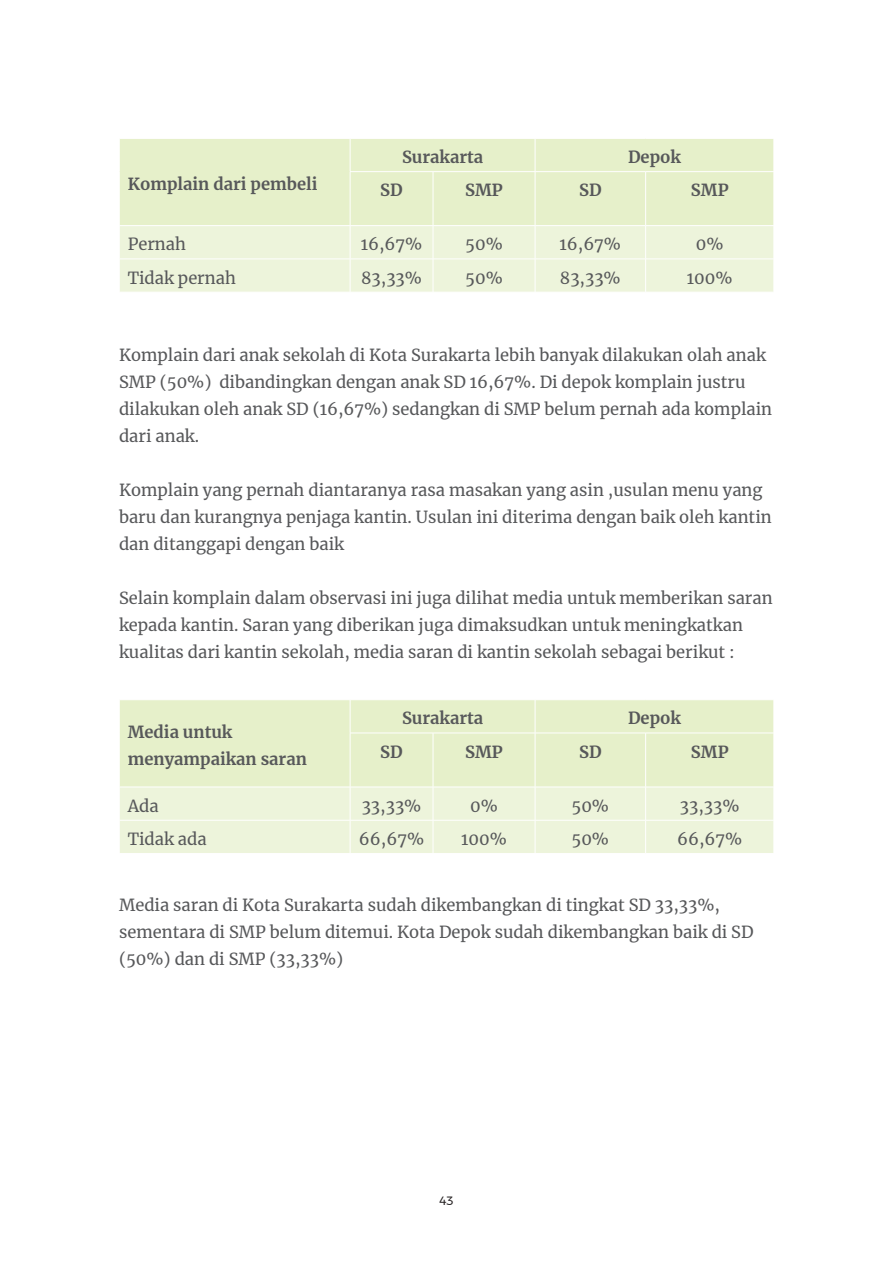
<style>
.page{position:relative;width:893px;height:1263px;background:#fff}
.page>*{position:absolute;margin:0;border:0;box-sizing:border-box;transform-origin:0 0}
.t1{font:16.5px/27px "Merriweather";color:#57585a}
.t2{font:700 16.5px/27px "Merriweather";color:#57585a}
.t3{font:12px "Montserrat";color:#231f20}
</style>
<div class="page">
<div style="left:120px;top:139px;width:654px;height:86px;background:#e6f0ca"></div>
<div style="left:120px;top:226px;width:654px;height:66px;background:#edf4db"></div>
<hr style="left:350px;top:139px;width:1px;height:32px;background:#fff">
<hr style="left:535px;top:139px;width:1px;height:32px;background:#fff">
<hr style="left:350px;top:171px;width:83px;height:1px;background:#fff">
<hr style="left:350px;top:172px;width:1px;height:53px;background:#fff">
<hr style="left:433px;top:171px;width:102px;height:1px;background:#fff">
<hr style="left:433px;top:172px;width:1px;height:53px;background:#fff">
<hr style="left:535px;top:171px;width:111px;height:1px;background:#fff">
<hr style="left:535px;top:172px;width:1px;height:53px;background:#fff">
<hr style="left:646px;top:171px;width:128px;height:1px;background:#fff">
<hr style="left:645px;top:172px;width:1px;height:53px;background:#fff">
<hr style="left:350px;top:226px;width:1px;height:33px;background:#fff">
<hr style="left:433px;top:226px;width:1px;height:33px;background:#fff">
<hr style="left:535px;top:226px;width:1px;height:33px;background:#fff">
<hr style="left:645px;top:226px;width:1px;height:33px;background:#fff">
<hr style="left:119px;top:259px;width:231px;height:1px;background:#fff">
<hr style="left:350px;top:259px;width:83px;height:1px;background:#fff">
<hr style="left:350px;top:259px;width:1px;height:33px;background:#fff">
<hr style="left:433px;top:259px;width:102px;height:1px;background:#fff">
<hr style="left:433px;top:259px;width:1px;height:33px;background:#fff">
<hr style="left:535px;top:259px;width:111px;height:1px;background:#fff">
<hr style="left:535px;top:259px;width:1px;height:33px;background:#fff">
<hr style="left:646px;top:259px;width:128px;height:1px;background:#fff">
<hr style="left:645px;top:259px;width:1px;height:33px;background:#fff">
<div style="left:120px;top:700px;width:654px;height:87px;background:#e6f0ca"></div>
<div style="left:120px;top:788px;width:654px;height:65px;background:#edf4db"></div>
<hr style="left:350px;top:700px;width:1px;height:33px;background:#fff">
<hr style="left:535px;top:700px;width:1px;height:33px;background:#fff">
<hr style="left:350px;top:733px;width:83px;height:1px;background:#fff">
<hr style="left:350px;top:733px;width:1px;height:54px;background:#fff">
<hr style="left:433px;top:733px;width:102px;height:1px;background:#fff">
<hr style="left:433px;top:733px;width:1px;height:54px;background:#fff">
<hr style="left:535px;top:733px;width:111px;height:1px;background:#fff">
<hr style="left:535px;top:733px;width:1px;height:54px;background:#fff">
<hr style="left:646px;top:733px;width:128px;height:1px;background:#fff">
<hr style="left:645px;top:733px;width:1px;height:54px;background:#fff">
<hr style="left:350px;top:787px;width:1px;height:33px;background:#fff">
<hr style="left:433px;top:787px;width:1px;height:33px;background:#fff">
<hr style="left:535px;top:787px;width:1px;height:33px;background:#fff">
<hr style="left:645px;top:787px;width:1px;height:33px;background:#fff">
<hr style="left:119px;top:820px;width:231px;height:1px;background:#fff">
<hr style="left:350px;top:820px;width:83px;height:1px;background:#fff">
<hr style="left:350px;top:820px;width:1px;height:33px;background:#fff">
<hr style="left:433px;top:820px;width:102px;height:1px;background:#fff">
<hr style="left:433px;top:820px;width:1px;height:33px;background:#fff">
<hr style="left:535px;top:820px;width:111px;height:1px;background:#fff">
<hr style="left:535px;top:820px;width:1px;height:33px;background:#fff">
<hr style="left:646px;top:820px;width:128px;height:1px;background:#fff">
<hr style="left:645px;top:820px;width:1px;height:33px;background:#fff">
<p class="t2" style="left:128px;top:170px;width:191px">Komplain dari pembeli</p>
<p class="t2" style="left:402px;top:143px;width:83px">Surakarta</p>
<p class="t2" style="left:628px;top:143px;width:54px">Depok</p>
<p class="t2" style="left:380px;top:176px;width:24px">SD</p>
<p class="t2" style="left:465px;top:176px;width:39px">SMP</p>
<p class="t2" style="left:579px;top:176px;width:24px">SD</p>
<p class="t2" style="left:691px;top:176px;width:39px">SMP</p>
<p class="t1" style="left:128px;top:230px;width:60px">Pernah</p>
<p class="t1" style="left:361px;top:230px;width:63px">16,67%</p>
<p class="t1" style="left:465px;top:230px;width:39px">50%</p>
<p class="t1" style="left:560px;top:230px;width:63px">16,67%</p>
<p class="t1" style="left:696px;top:230px;width:29px">0%</p>
<p class="t1" style="left:128px;top:264px;width:110px">Tidak pernah</p>
<p class="t1" style="left:361px;top:264px;width:62px">83,33%</p>
<p class="t1" style="left:465px;top:264px;width:39px">50%</p>
<p class="t1" style="left:560px;top:264px;width:62px">83,33%</p>
<p class="t1" style="left:687px;top:264px;width:47px">100%</p>
<p class="t1" style="left:119px;top:341px;width:655px">Komplain dari anak sekolah di Kota Surakarta lebih banyak dilakukan olah anak SMP (50%) dibandingkan dengan anak SD 16,67%. Di depok komplain justru dilakukan oleh anak SD (16,67%) sedangkan di SMP belum pernah ada komplain dari anak.</p>
<p class="t1" style="left:119px;top:476px;width:654px">Komplain yang pernah diantaranya rasa masakan yang asin ,usulan menu yang baru dan kurangnya penjaga kantin. Usulan ini diterima dengan baik oleh kantin dan ditanggapi dengan baik</p>
<p class="t1" style="left:119px;top:584px;width:655px">Selain komplain dalam observasi ini juga dilihat media untuk memberikan saran kepada kantin. Saran yang diberikan juga dimaksudkan untuk meningkatkan kualitas dari kantin sekolah, media saran di kantin sekolah sebagai berikut :</p>
<p class="t2" style="left:128px;top:718px;width:181px">Media untuk menyampaikan saran</p>
<p class="t2" style="left:402px;top:704px;width:83px">Surakarta</p>
<p class="t2" style="left:628px;top:704px;width:54px">Depok</p>
<p class="t2" style="left:380px;top:738px;width:24px">SD</p>
<p class="t2" style="left:465px;top:738px;width:39px">SMP</p>
<p class="t2" style="left:579px;top:738px;width:24px">SD</p>
<p class="t2" style="left:691px;top:738px;width:39px">SMP</p>
<p class="t1" style="left:128px;top:792px;width:32px">Ada</p>
<p class="t1" style="left:362px;top:792px;width:61px">33,33%</p>
<p class="t1" style="left:470px;top:792px;width:29px">0%</p>
<p class="t1" style="left:572px;top:792px;width:39px">50%</p>
<p class="t1" style="left:680px;top:792px;width:61px">33,33%</p>
<p class="t1" style="left:128px;top:825px;width:80px">Tidak ada</p>
<p class="t1" style="left:359px;top:825px;width:67px">66,67%</p>
<p class="t1" style="left:461px;top:825px;width:47px">100%</p>
<p class="t1" style="left:572px;top:825px;width:39px">50%</p>
<p class="t1" style="left:677px;top:825px;width:67px">66,67%</p>
<p class="t1" style="left:119px;top:891px;width:636px">Media saran di Kota Surakarta sudah dikembangkan di tingkat SD 33,33%, sementara di SMP belum ditemui. Kota Depok sudah dikembangkan baik di SD (50%) dan di SMP (33,33%)</p>
<p class="t3" style="left:439px;top:1191px;width:16px">43</p>
</div>
